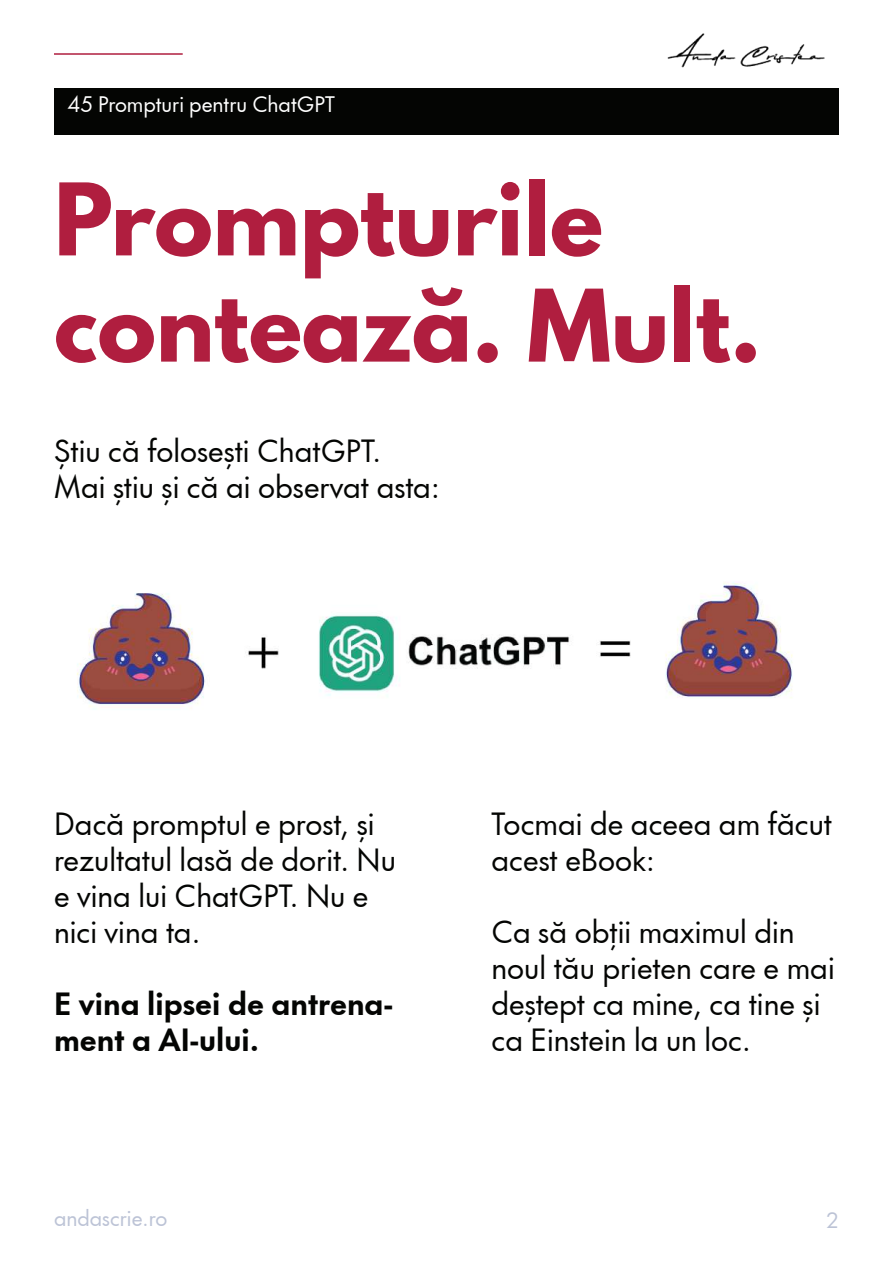
<style>
.page{position:relative;width:893px;height:1263px;background:#fff}
.page>*{position:absolute;margin:0;border:0;box-sizing:border-box;transform-origin:0 0}
.t1{font:700 88.5px/106.2px "League Spartan";color:#b01e3f}
.t2{font:30px/36px "Futura Now Headline";color:#040503}
.t3{font:700 30px/36px "Futura Now Headline";color:#040503}
.t4{font:21px "Futura Now Headline";color:#fff}
.t5{font:21px "Futura Now Headline";color:#bcc3d6}
</style>
<div class="page">
<img style="left:667px;top:33px;width:158px;height:35px">
<div style="left:54px;top:88px;width:785px;height:47px;background:#040503"></div>
<hr style="left:54px;top:53px;width:129px;height:2px;background:#af1e3f">
<img style="left:77px;top:582px;width:716px;height:125px">
<p class="t4" style="left:68px;top:88px;width:269px">45 Prompturi pentru ChatGPT</p>
<h1 class="t1" style="left:54px;top:165px;width:709px">Prompturile contează. Mult.</h1>
<p class="t2" style="left:54px;top:431px;width:387px">Știu că folosești ChatGPT.<br>Mai știu și că ai observat asta:</p>
<p class="t2" style="left:54px;top:803px;width:343px">Dacă promptul e prost, și rezultatul lasă de dorit. Nu e vina lui ChatGPT. Nu e nici vina ta.</p>
<p class="t3" style="left:54px;top:983px;width:340px">E vina lipsei de antrena&shy;ment a AI-ului.</p>
<p class="t2" style="left:491px;top:803px;width:342px">Tocmai de aceea am făcut acest eBook:</p>
<p class="t2" style="left:491px;top:911px;width:345px">Ca să obții maximul din noul tău prieten care e mai deștept ca mine, ca tine și ca Einstein la un loc.</p>
<p class="t5" style="left:54px;top:1201px;width:115px">andascrie.ro</p>
<p class="t5" style="left:826px;top:1203px;width:14px">2</p>
</div>
